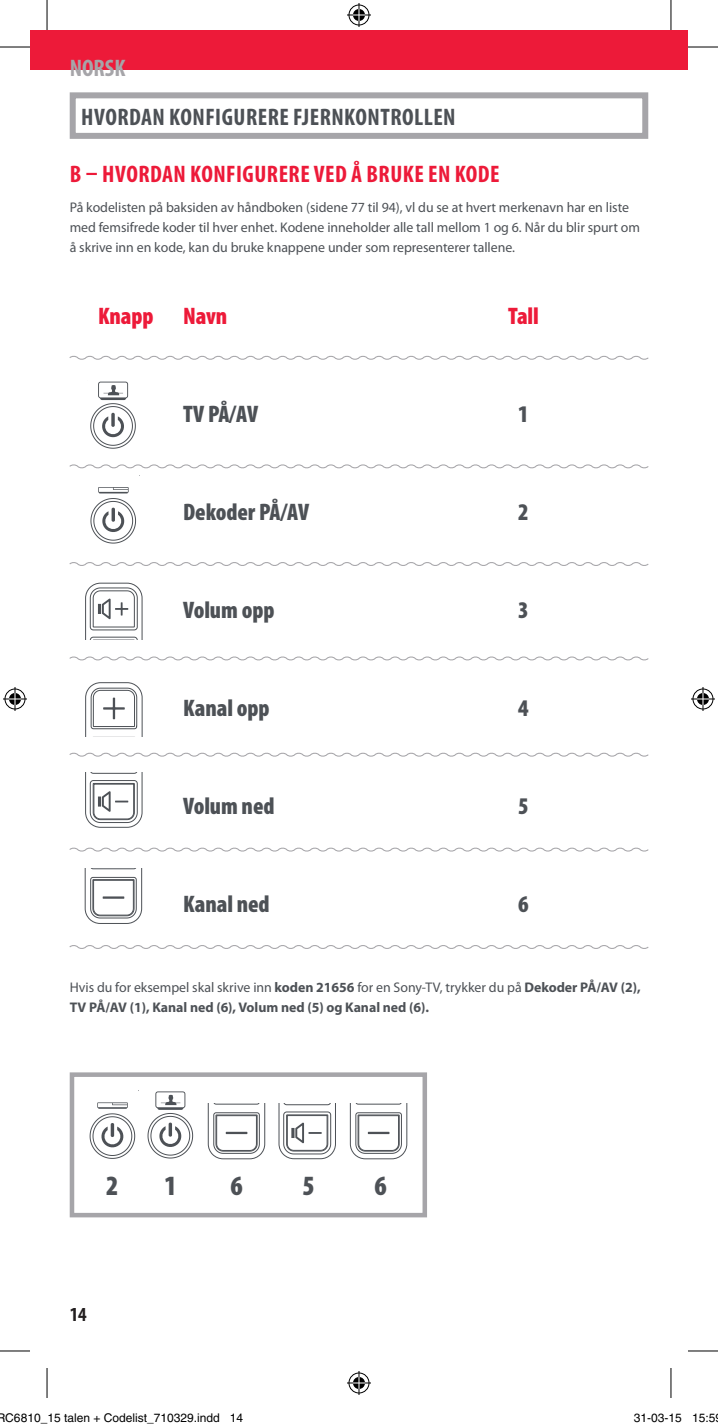
<style>
.page{position:relative;width:718px;height:1428px;background:#fff}
.page>*{position:absolute;margin:0;border:0;box-sizing:border-box;transform-origin:0 0}
.t1{font:900 condensed 28px "Myriad Pro";color:#4d5156}
.t2{font:900 condensed 24px "Myriad Pro";letter-spacing:-.005em;color:#4d5156}
.t3{font:700 condensed 24px "Myriad Pro";letter-spacing:.02em;color:#ed1a39}
.t4{font:700 condensed 24px "Myriad Pro";letter-spacing:.02em;color:#4d5156}
.t5{font:900 condensed 24px "Myriad Pro";letter-spacing:-.005em;color:#ed1a39}
.t6{font:700 condensed 24px "Myriad Pro";color:#a6a5a9}
.t7{font:700 condensed 20px "Myriad Pro";color:#231f20}
.t8{font:14px/20px "Myriad Pro";letter-spacing:-.005em;color:#4d5156}
.t9{font:700 14px/20px "Myriad Pro";letter-spacing:-.005em;color:#4d5156}
.t10{font:12px "Helvetica";color:#000}
.s1{font-weight:400}
</style>
<div class="page">
<div style="left:30px;top:30px;width:658px;height:40px;background:#ed1a39"></div>
<svg style="left:90px;top:381px;width:46px;height:68px"></svg>
<svg style="left:90px;top:487px;width:46px;height:57px"></svg>
<svg style="left:85px;top:582px;width:58px;height:58px"></svg>
<svg style="left:85px;top:682px;width:58px;height:55px"></svg>
<svg style="left:85px;top:772px;width:58px;height:56px"></svg>
<svg style="left:84px;top:869px;width:59px;height:55px"></svg>
<svg style="left:69px;top:355px;width:580px;height:5px"></svg>
<svg style="left:69px;top:464px;width:580px;height:5px"></svg>
<svg style="left:69px;top:562px;width:580px;height:4px"></svg>
<svg style="left:69px;top:656px;width:580px;height:5px"></svg>
<svg style="left:69px;top:752px;width:580px;height:5px"></svg>
<svg style="left:69px;top:847px;width:580px;height:5px"></svg>
<svg style="left:69px;top:945px;width:580px;height:4px"></svg>
<div style="left:70px;top:92px;width:578px;height:47px;border:6px solid #a6a5a9"></div>
<div style="left:70px;top:1072px;width:357px;height:145px;border:5px solid #a6a5a9"></div>
<svg style="left:89px;top:1102px;width:47px;height:57px"></svg>
<svg style="left:147px;top:1091px;width:261px;height:69px"></svg>
<hr style="left:0;top:47px;width:30px;height:1px;background:#000">
<hr style="left:688px;top:47px;width:30px;height:1px;background:#000">
<hr style="left:0;top:1351px;width:30px;height:1px;background:#000">
<hr style="left:688px;top:1351px;width:30px;height:1px;background:#000">
<hr style="left:47px;top:0;width:1px;height:30px;background:#000">
<hr style="left:47px;top:1368px;width:1px;height:30px;background:#000">
<hr style="left:670px;top:0;width:1px;height:30px;background:#000">
<hr style="left:670px;top:1368px;width:1px;height:30px;background:#000">
<svg style="left:347px;top:3px;width:24px;height:24px"></svg>
<svg style="left:347px;top:1371px;width:24px;height:24px"></svg>
<svg style="left:3px;top:687px;width:24px;height:24px"></svg>
<svg style="left:691px;top:687px;width:24px;height:24px"></svg>
<div style="left:35px;top:1414px;width:5px;height:8px;border:1px solid #fff;border-radius:50%"></div>
<div style="left:34px;top:1413px;width:7px;height:10px;border:1px solid #fff;border-radius:50%"></div>
<div style="left:168px;top:1414px;width:5px;height:8px;border:1px solid #fff;border-radius:50%"></div>
<div style="left:167px;top:1413px;width:7px;height:10px;border:1px solid #fff;border-radius:50%"></div>
<h2 class="t6" style="left:70px;top:53px;width:57px">NORSK</h2>
<h2 class="t4" style="left:81px;top:102px;width:376px">HVORDAN KONFIGURERE FJERNKONTROLLEN</h2>
<h2 class="t3" style="left:70px;top:159px;width:431px">B – HVORDAN KONFIGURERE VED Å BRUKE EN KODE</h2>
<p class="t8" style="left:70px;top:198px;width:572px">På kodelisten på baksiden av håndboken (sidene 77 til 94), vl du se at hvert merkenavn har en liste med femsifrede koder til hver enhet. Kodene inneholder alle tall mellom 1 og 6. Når du blir spurt om å skrive inn en kode, kan du bruke knappene under som representerer tallene.</p>
<h2 class="t5" style="left:98px;top:303px;width:131px">Knapp Navn</h2>
<h2 class="t5" style="left:508px;top:303px;width:32px">Tall</h2>
<h2 class="t2" style="left:183px;top:401px;width:76px">TV PÅ/AV</h2>
<h2 class="t2" style="left:518px;top:401px;width:12px">1</h2>
<h2 class="t2" style="left:183px;top:499px;width:127px">Dekoder PÅ/AV</h2>
<h2 class="t2" style="left:518px;top:499px;width:12px">2</h2>
<h2 class="t2" style="left:183px;top:597px;width:93px">Volum opp</h2>
<h2 class="t2" style="left:518px;top:597px;width:12px">3</h2>
<h2 class="t2" style="left:183px;top:695px;width:88px">Kanal opp</h2>
<h2 class="t2" style="left:518px;top:695px;width:12px">4</h2>
<h2 class="t2" style="left:183px;top:793px;width:93px">Volum ned</h2>
<h2 class="t2" style="left:518px;top:793px;width:12px">5</h2>
<h2 class="t2" style="left:183px;top:891px;width:88px">Kanal ned</h2>
<h2 class="t2" style="left:518px;top:891px;width:12px">6</h2>
<p class="t9" style="left:70px;top:978px;width:572px"><span class="s1">Hvis du for eksempel skal skrive inn</span> koden 21656 <span class="s1">for en Sony-TV, trykker du på</span> Dekoder PÅ/AV (2),<br>TV PÅ/AV (1), Kanal ned (6), Volum ned (5) og Kanal ned (6).</p>
<h1 class="t1" style="left:106px;top:1171px;width:14px">2</h1>
<h1 class="t1" style="left:164px;top:1171px;width:14px">1</h1>
<h1 class="t1" style="left:230px;top:1171px;width:14px">6</h1>
<h1 class="t1" style="left:302px;top:1171px;width:14px">5</h1>
<h1 class="t1" style="left:374px;top:1171px;width:14px">6</h1>
<h3 class="t7" style="left:70px;top:1301px;width:19px">14</h3>
<p class="t10" style="left:-3px;top:1411px;width:248px">RC6810_15 talen + Codelist_710329.indd 14</p>
<p class="t10" style="left:634px;top:1411px;width:83px">31-03-15 15:5</p>
</div>
